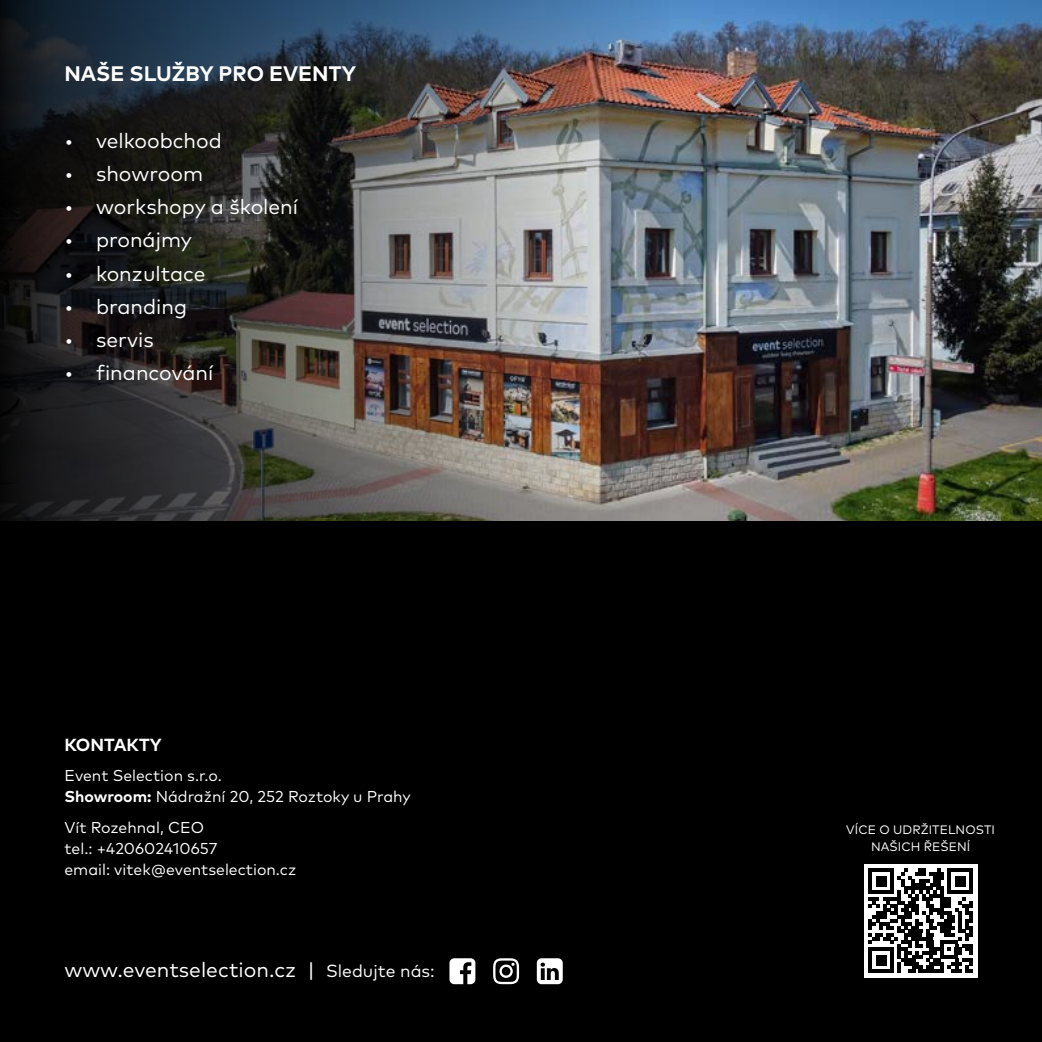
<style>
.page{position:relative;width:1042px;height:1042px;background:#000}
.page>*{position:absolute;margin:0;border:0;box-sizing:border-box;transform-origin:0 0}
.t1{font:21px "Mark Pro";color:#fff}
.t2{font:700 21px "Mark Pro";color:#fff}
.t3{font:700 17.5px "Mark Pro";color:#fff}
.t4{font:15.75px/21px "Mark Pro";color:#fff}
.t5{font:12.25px/17.5px "Mark Pro";letter-spacing:.005em;color:#fff;text-align:center}
.s1{font-weight:700}
.s2{font-size:17.5px}
</style>
<div class="page">
<img style="left:670px;top:0;width:372px;height:521px">
<img style="left:0;top:0;width:670px;height:521px">
<svg style="left:449px;top:958px;width:26px;height:26px"></svg>
<svg style="left:493px;top:958px;width:26px;height:26px"></svg>
<svg style="left:537px;top:958px;width:26px;height:26px"></svg>
<div style="left:864px;top:864px;width:113px;height:113px;background:#fff"></div>
<svg style="left:868px;top:868px;width:105px;height:105px"></svg>
<p class="t2" style="left:64px;top:58px;width:293px">NAŠE SLUŽBY PRO EVENTY</p>
<p class="t1" style="left:64px;top:124px;width:159px">• velkoobchod</p>
<p class="t1" style="left:64px;top:158px;width:140px">• showroom</p>
<p class="t1" style="left:64px;top:191px;width:235px">• workshopy a školení</p>
<p class="t1" style="left:64px;top:224px;width:129px">• pronájmy</p>
<p class="t1" style="left:64px;top:257px;width:143px">• konzultace</p>
<p class="t1" style="left:64px;top:291px;width:124px">• branding</p>
<p class="t1" style="left:64px;top:324px;width:91px">• servis</p>
<p class="t1" style="left:64px;top:357px;width:150px">• financování</p>
<p class="t3" style="left:64px;top:731px;width:99px">KONTAKTY</p>
<p class="t4" style="left:64px;top:764px;width:348px">Event Selection s.r.o.<br><span class="s1">Showroom:</span> Nádražní 20, 252 Roztoky u Prahy</p>
<p class="t4" style="left:64px;top:816px;width:233px">Vít Rozehnal, CEO<br>tel.: +420602410657<br>email: vitek@eventselection.cz</p>
<p class="t1" style="left:64px;top:954px;width:372px">www.eventselection.cz | <span class="s2">Sledujte nás:</span></p>
<p class="t5" style="left:846px;top:820px;width:150px">VÍCE O UDRŽITELNOSTI<br>NAŠICH ŘEŠENÍ</p>
</div>
